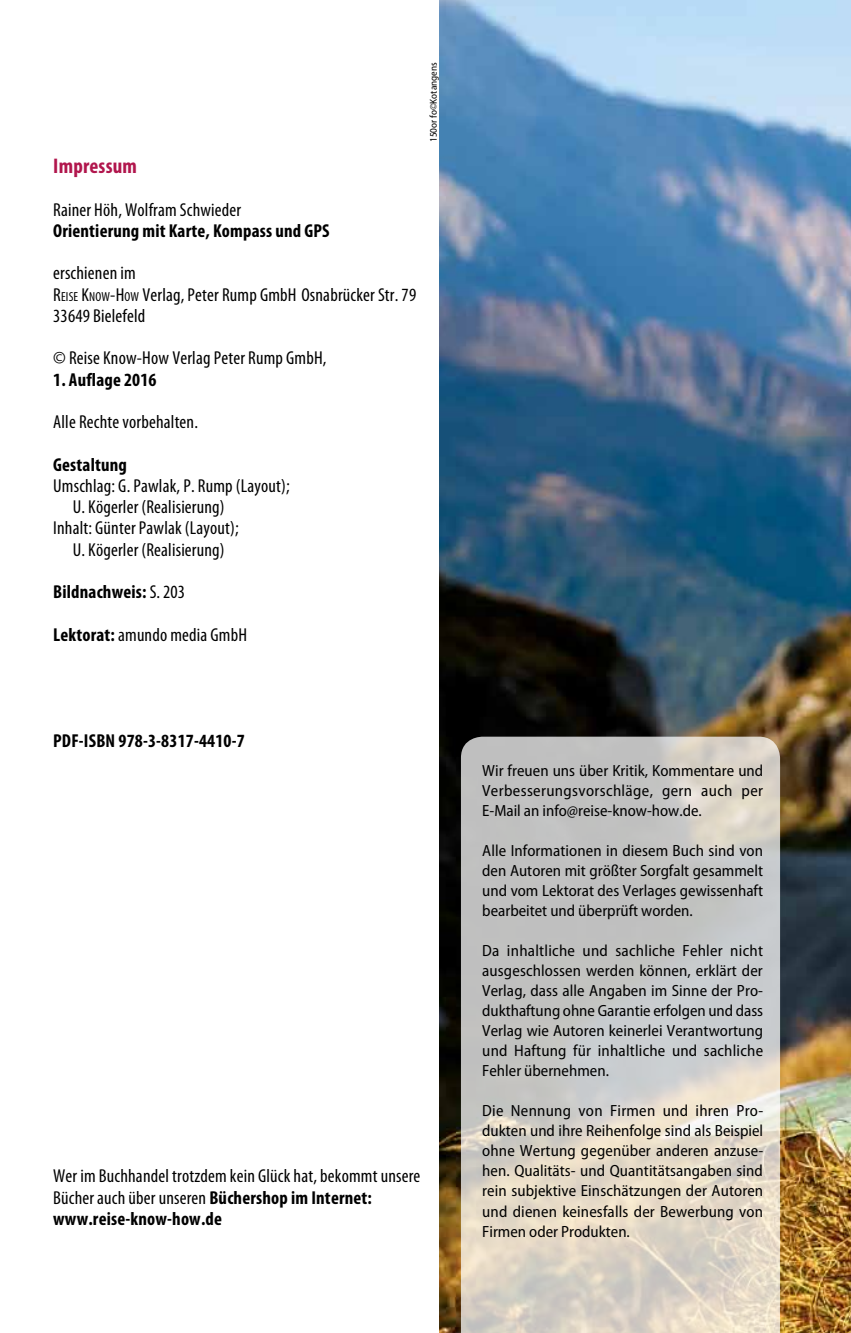
<style>
.page{position:relative;width:851px;height:1333px;background:#fff}
.page>*{position:absolute;margin:0;border:0;box-sizing:border-box;transform-origin:0 0}
.t1{font:700 condensed 21.25px "Myriad Pro";letter-spacing:.01em;color:#b1164d}
.t2{font:condensed 18.75px/21.2px "Myriad Pro";letter-spacing:.01em;color:#000}
.t3{font:700 condensed 18.75px "Myriad Pro";letter-spacing:.01em;color:#000}
.t4{font:semi-condensed 16.25px/20px "Myriad Pro";color:#000;text-align:justify}
.t5{font:semi-condensed 10px "Myriad Pro";color:#000}
.s1{font-style:inherit}
.s2{font-size:13px}
.s3{font-weight:400}
.s4{font-weight:700}
</style>
<div class="page">
<img style="left:439px;top:0;width:411px;height:1332px">
<svg style="left:461px;top:736px;width:319px;height:596px;background:#d0ccc5"></svg>
<h1 class="t1" style="left:53px;top:153px;width:85px">Impressum</h1>
<p class="t2" style="left:53px;top:198px;width:189px">Rainer Höh, Wolfram Schwieder</p>
<p class="t3" style="left:53px;top:219px;width:278px">Orientierung mit Karte, Kompass und GPS</p>
<p class="t2" style="left:53px;top:262px;width:364px">erschienen im<br><span class="s1">R</span><span class="s2">EISE</span> <span class="s1">K</span><span class="s2">NOW</span><span class="s1">-H</span><span class="s2">OW</span> Verlag, Peter Rump GmbH Osnabrücker Str. 79<br>33649 Bielefeld</p>
<p class="t2" style="left:53px;top:347px;width:275px">© Reise Know-How Verlag Peter Rump GmbH,</p>
<p class="t3" style="left:53px;top:367px;width:105px">1. Auflage 2016</p>
<p class="t2" style="left:53px;top:411px;width:146px">Alle Rechte vorbehalten.</p>
<p class="t3" style="left:53px;top:452px;width:75px">Gestaltung</p>
<p class="t2" style="left:53px;top:475px;width:238px">Umschlag: G. Pawlak, P. Rump (Layout);</p>
<p class="t2" style="left:73px;top:496px;width:153px">U. Kögerler (Realisierung)</p>
<p class="t2" style="left:53px;top:517px;width:187px">Inhalt: Günter Pawlak (Layout);</p>
<p class="t2" style="left:73px;top:538px;width:153px">U. Kögerler (Realisierung)</p>
<p class="t3" style="left:53px;top:580px;width:133px">Bildnachweis: <span class="s3">S.203</span></p>
<p class="t2" style="left:53px;top:623px;width:195px"><span class="s4">Lektorat:</span> amundo media GmbH</p>
<p class="t5" style="left:428px;top:142px;width:81px;rotate:-90deg">150or fo©Kotangens</p>
<p class="t3" style="left:53px;top:731px;width:193px">PDF-ISBN 978-3-8317-4410-7</p>
<p class="t2" style="left:53px;top:1165px;width:368px">Wer im Buchhandel trotzdem kein Glück hat, bekommt unsere<br>Bücher auch über unseren <span class="s4">Büchershop im Internet: www.reise-know-how.de</span></p>
<p class="t4" style="left:482px;top:761px;width:282px">Wir freuen uns über Kritik, Kommentare und Verbesserungsvorschläge, gern auch per E-Mail an info@reise-know-how.de.</p>
<p class="t4" style="left:482px;top:841px;width:282px">Alle Informationen in diesem Buch sind von den Autoren mit größter Sorgfalt gesammelt und vom Lektorat des Verlages gewissenhaft bearbeitet und überprüft worden.</p>
<p class="t4" style="left:482px;top:941px;width:282px">Da inhaltliche und sachliche Fehler nicht ausgeschlossen werden können, erklärt der Verlag, dass alle Angaben im Sinne der Pro&shy;dukthaftung ohne Garantie erfolgen und dass Verlag wie Autoren keinerlei Verantwortung und Haftung für inhaltliche und sachliche Fehler übernehmen.</p>
<p class="t4" style="left:482px;top:1101px;width:282px">Die Nennung von Firmen und ihren Pro&shy;dukten und ihre Reihenfolge sind als Beispiel ohne Wertung gegenüber anderen anzuse&shy;hen. Qualitäts- und Quantitätsangaben sind rein subjektive Einschätzungen der Autoren und dienen keinesfalls der Bewerbung von Firmen oder Produkten.</p>
</div>
